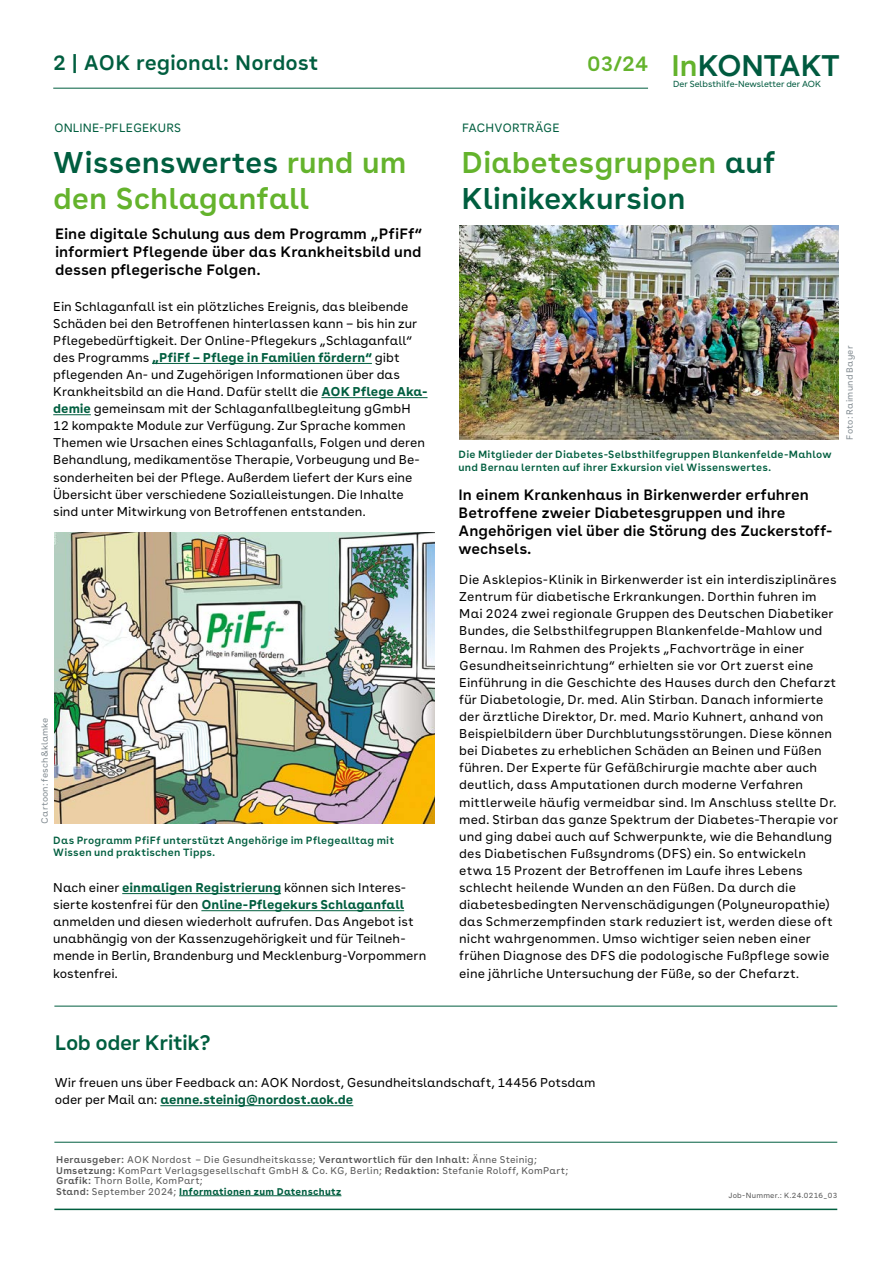
<style>
.page{position:relative;width:893px;height:1263px;background:#fff}
.page>*{position:absolute;margin:0;border:0;box-sizing:border-box;transform-origin:0 0}
.H2_-_Head_B_18-24pt{font:600 30px/36px "AOK Buenos Aires Text";letter-spacing:-.005em;color:#64b32c}
.H2_-_Head_B_18-24pt-2{font:600 30px/36px "AOK Buenos Aires Text";letter-spacing:-.005em;color:#005e3f}
.t1{font:600 29.85px "AOK Buenos Aires";color:#005a3f}
.H2_Head_C_14-16pt{font:600 21px "AOK Buenos Aires Text";letter-spacing:-.005em;color:#005e3f}
.t2{font:600 21px "AOK Buenos Aires Text";color:#64b32c}
.P_-_Vorspann_10pt{font:600 15px/18px "AOK Buenos Aires Text";color:#000}
.P_copy_Flatter{font:12.75px/17.1px "AOK Buenos Aires Text";letter-spacing:.005em;color:#000}
.P_copy_FLATTER_NUR_oE{font:12.75px/17.1px "AOK Buenos Aires Text";letter-spacing:-.005em;color:#000}
.H1_-_Rubrik{font:12px "AOK Buenos Aires Text";letter-spacing:.01em;color:#005e3f}
.t3{font:600 10.5px/12.6px "AOK Buenos Aires Text";letter-spacing:.02em;color:#005e3f}
.P_Impressum{font:9.75px/10.5px "AOK Buenos Aires Text";letter-spacing:.025em;color:#565656}
.t4{font:9px "AOK Buenos Aires Text";letter-spacing:.02em;color:#828b91}
.t5{font:8.85px "AOK Buenos Aires";color:#005a3f}
.t6{font:7.5px "AOK Buenos Aires Text";letter-spacing:.035em;color:#565656}
.s1{color:#64b32c}
.s2{color:#005e3f}
.s3{font-weight:700;color:#005e3f}
.s4{font-weight:600}
</style>
<div class="page">
<hr style="left:54px;top:1142px;width:783px;height:1px;background:#005e3f">
<hr style="left:54px;top:1006px;width:783px;height:1px;background:#005e3f">
<hr style="left:54px;top:1208px;width:783px;height:2px;background:#005e3f">
<hr style="left:179px;top:1195px;width:162px;height:1px;background:#005e3f">
<hr style="left:53px;top:88px;width:595px;height:1px;background:#005e3f">
<hr style="left:160px;top:1105px;width:193px;height:1px;background:#005e3f">
<img style="left:459px;top:225px;width:380px;height:215px">
<hr style="left:152px;top:363px;width:220px;height:1px;background:#005e3f">
<hr style="left:321px;top:397px;width:106px;height:1px;background:#005e3f">
<hr style="left:53px;top:414px;width:38px;height:1px;background:#005e3f">
<hr style="left:122px;top:893px;width:159px;height:1px;background:#005e3f">
<hr style="left:201px;top:910px;width:203px;height:1px;background:#005e3f">
<img style="left:55px;top:533px;width:380px;height:291px">
<h3 class="H2_Head_C_14-16pt" style="left:53px;top:45px;width:267px">2 | AOK regional: Nordost</h3>
<h3 class="t2" style="left:587px;top:46px;width:62px">03/24</h3>
<h1 class="H1_-_Rubrik" style="left:54px;top:118px;width:129px">ONLINE-PFLEGEKURS</h1>
<h1 class="H1_-_Rubrik" style="left:462px;top:118px;width:99px">FACHVORTRÄGE</h1>
<h2 class="t1" style="left:672px;top:41px;width:169px"><span class="s1">In</span>KONTAKT</h2>
<p class="t5" style="left:673px;top:77px;width:149px">Der Selbsthilfe-Newsletter der AOK</p>
<h2 class="H2_-_Head_B_18-24pt" style="left:53px;top:141px;width:355px"><span class="s2">Wissenswertes</span> rund um den Schlaganfall</h2>
<h2 class="H2_-_Head_B_18-24pt-2" style="left:461px;top:141px;width:316px"><span class="s1">Diabetesgruppen</span> auf<br>Klinikexkursion</h2>
<p class="P_-_Vorspann_10pt" style="left:55px;top:223px;width:369px;text-align:justify">Eine digitale Schulung aus dem Programm „PfiFf“ informiert Pflegende über das Krankheitsbild und dessen pflegerische Folgen.</p>
<p class="P_copy_Flatter" style="left:53px;top:296px;width:376px">Ein Schlaganfall ist ein plötzliches Ereignis, das bleibende Schäden bei den Betroffenen hinterlassen kann – bis hin zur Pflegebedürftigkeit. Der Online-Pflegekurs „Schlaganfall“ des Programms <span class="s3">„PfiFf – Pflege in Familien fördern“</span> gibt pflegenden An- und Zugehörigen Informationen über das Krankheitsbild an die Hand. Dafür stellt die <span class="s3">AOK Pflege Aka&shy;demie</span> gemeinsam mit der Schlaganfallbegleitung gGmbH 12 kompakte Module zur Verfügung. Zur Sprache kommen Themen wie Ursachen eines Schlaganfalls, Folgen und deren Behandlung, medikamentöse Therapie, Vorbeugung und Be&shy;sonderheiten bei der Pflege. Außerdem liefert der Kurs eine Übersicht über verschiedene Sozialleistungen. Die Inhalte sind unter Mitwirkung von Betroffenen entstanden.</p>
<p class="t4" style="left:37px;top:824px;width:107px;rotate:-90deg">Cartoon: fesch&amp;klamke</p>
<p class="t3" style="left:53px;top:833px;width:342px">Das Programm PfiFf unterstützt Angehörige im Pflegealltag mit<br>Wissen und praktischen Tipps.</p>
<p class="P_copy_Flatter" style="left:53px;top:878px;width:375px">Nach einer <span class="s3">einmaligen Registrierung</span> können sich Interes&shy;sierte kostenfrei für den <span class="s3">Online-Pflegekurs Schlaganfall </span>anmelden und diesen wiederholt aufrufen. Das Angebot ist unabhängig von der Kassenzugehörigkeit und für Teilneh&shy;mende in Berlin, Brandenburg und Mecklenburg-Vorpommern kostenfrei.</p>
<p class="t3" style="left:458px;top:447px;width:375px">Die Mitglieder der Diabetes-Selbsthilfegruppen Blankenfelde-Mahlow und Bernau lernten auf ihrer Exkursion viel Wissenswertes.</p>
<p class="P_-_Vorspann_10pt" style="left:458px;top:484px;width:375px">In einem Krankenhaus in Birkenwerder erfuhren Betroffene zweier Diabetesgruppen und ihre Angehörigen viel über die Störung des Zuckerstoff&shy;wechsels.</p>
<p class="P_copy_Flatter" style="left:459px;top:570px;width:380px">Die Asklepios-Klinik in Birkenwerder ist ein interdisziplinäres Zentrum für diabetische Erkrankungen. Dorthin fuhren im Mai 2024 zwei regionale Gruppen des Deutschen Diabetiker Bundes, die Selbsthilfegruppen Blankenfelde-Mahlow und Bernau. Im Rahmen des Projekts „Fachvorträge in einer Gesundheitseinrichtung“ erhielten sie vor Ort zuerst eine Einführung in die Geschichte des Hauses durch den Chefarzt für Diabetologie, Dr. med. Alin Stirban. Danach informierte der ärztliche Direktor, Dr. med. Mario Kuhnert, anhand von Beispielbildern über Durchblutungsstörungen. Diese können bei Diabetes zu erheblichen Schäden an Beinen und Füßen führen. Der Experte für Gefäßchirurgie machte aber auch deutlich, dass Amputationen durch moderne Verfahren mittlerweile häufig vermeidbar sind. Im Anschluss stellte Dr. med. Stirban das ganze Spektrum der Diabetes-Therapie vor und ging dabei auch auf Schwerpunkte, wie die Behandlung des Diabetischen Fußsyndroms (DFS) ein. So entwickeln etwa 15 Prozent der Betroffenen im Laufe ihres Lebens schlecht heilende Wunden an den Füßen. Da durch die diabetesbedingten Nervenschädigungen (Polyneuropathie) das Schmerzempfinden stark reduziert ist, werden diese oft nicht wahrgenommen. Umso wichtiger seien neben einer frühen Diagnose des DFS die podologische Fußpflege sowie eine jährliche Untersuchung der Füße, so der Chefarzt.</p>
<p class="t4" style="left:842px;top:440px;width:95px;rotate:-90deg">Foto: Raimund Bayer</p>
<h2 class="H2_Head_C_14-16pt" style="left:55px;top:1025px;width:157px">Lob oder Kritik?</h2>
<p class="P_copy_FLATTER_NUR_oE" style="left:55px;top:1073px;width:542px">Wir freuen uns über Feedback an: AOK Nordost, Gesundheitslandschaft, 14456 Potsdam oder per Mail an: <span class="s3">aenne.steinig@nordost.aok.de</span></p>
<p class="P_Impressum" style="left:56px;top:1153px;width:514px"><span class="s4">Herausgeber:</span> AOK Nordost – Die Gesundheitskasse; <span class="s4">Verantwortlich für den Inhalt:</span> Änne Steinig; <span class="s4">Umsetzung:</span> KomPart Verlagsgesellschaft GmbH &amp; Co. KG, Berlin; <span class="s4">Redaktion:</span> Stefanie Roloff, KomPart; <span class="s4">Grafik:</span> Thorn Bolle, KomPart;<br><span class="s4">Stand:</span> September 2024; <span class="s3">Informationen zum Datenschutz</span></p>
<p class="t6" style="left:728px;top:1189px;width:110px">Job-Nummer.: K.24.0216_03</p>
</div>
